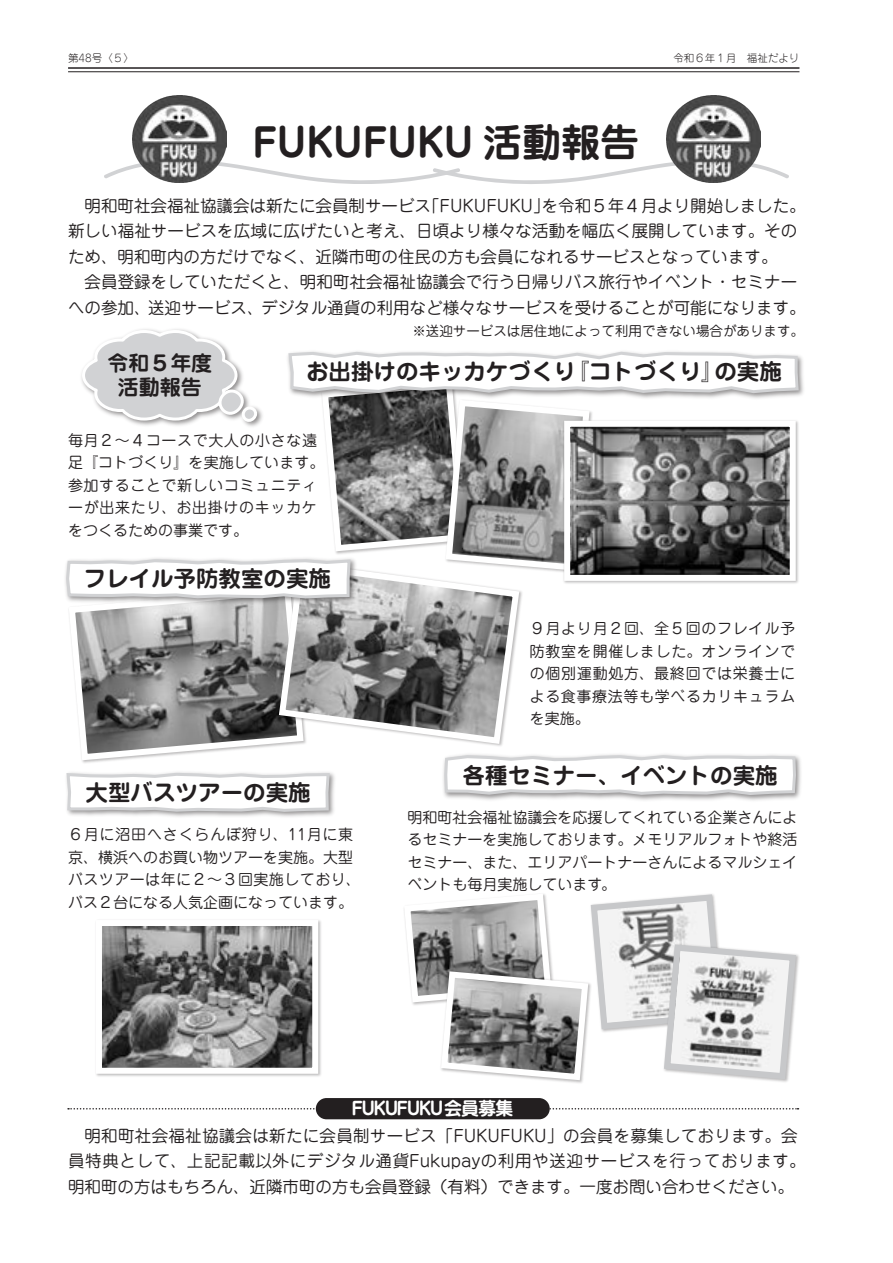
<style>
.page{position:relative;width:893px;height:1263px;background:#fff}
.page>*{position:absolute;margin:0;border:0;box-sizing:border-box;transform-origin:0 0}
.t1{font:700 39px "Jun 501 Pro";color:#231f20}
.t2{font:700 22.5px "Jun 501 Pro";color:#231f20}
.t3{font:700 21px/24px "Jun 501 Pro";color:#231f20;text-align:center}
.t4{font:700 18px "Jun 501 Pro";letter-spacing:-.065em;color:#fff}
.t5{font:16.5px/25.5px "Jun 201 Pro";color:#231f20}
.t6{font:15px/22.5px "Jun 201 Pro";letter-spacing:.03em;color:#231f20;text-align:justify}
.t7{font:15px/22.5px "Jun 201 Pro";color:#231f20}
.t8{font:13.5px "Jun 201 Pro";color:#231f20}
.t9{font:300 10.5px "Jun 101 Pro";color:#231f20}
</style>
<div class="page">
<hr style="left:68px;top:67px;width:731px;height:2px;background:#231f20">
<hr style="left:68px;top:71px;width:731px;height:1px;background:#231f20">
<img style="left:96px;top:920px;width:225px;height:157px">
<img style="left:103px;top:927px;width:208px;height:140px">
<div style="left:96px;top:920px;width:222px;height:154px;border:6px solid #fff"></div>
<svg style="left:404px;top:894px;width:395px;height:189px"></svg>
<svg style="left:104px;top:163px;width:685px;height:21px"></svg>
<img style="left:132px;top:95px;width:94px;height:88px">
<img style="left:667px;top:95px;width:94px;height:88px">
<svg style="left:68px;top:1108px;width:730px;height:1px"></svg>
<div style="left:316px;top:1098px;width:234px;height:21px;background:#231f20;border-radius:11px"></div>
<svg style="left:65px;top:329px;width:735px;height:484px"></svg>
<p class="t9" style="left:68px;top:49px;width:67px">第48号〈５〉</p>
<p class="t9" style="left:673px;top:49px;width:127px">令和６年１月　福祉だより</p>
<h1 class="t1" style="left:252px;top:111px;width:388px">FUKUFUKU 活動報告</h1>
<p class="t5" style="left:68px;top:191px;width:739px">　明和町社会福祉協議会は新たに会員制サービス「FUKUFUKU」を令和５年４月より開始しました。新しい福祉サービスを広域に広げたいと考え、日頃より様々な活動を幅広く展開しています。そのため、明和町内の方だけでなく、近隣市町の住民の方も会員になれるサービスとなっています。<br>　会員登録をしていただくと、明和町社会福祉協議会で行う日帰りバス旅行やイベント・セミナーへの参加、送迎サービス、デジタル通貨の利用など様々なサービスを受けることが可能になります。</p>
<p class="t3" style="left:107px;top:349px;width:107px">令和５年度活動報告</p>
<p class="t8" style="left:412px;top:321px;width:393px">※送迎サービスは居住地によって利用できない場合があります。</p>
<h2 class="t2" style="left:306px;top:354px;width:477px">お出掛けのキッカケづくり『コトづくり』の実施</h2>
<p class="t6" style="left:68px;top:427px;width:258px;text-align:left">毎月２～４コースで大人の小さな遠足『コトづくり』を実施しています。参加することで新しいコミュニティーが出来たり、お出掛けのキッカケをつくるための事業です。</p>
<h2 class="t2" style="left:84px;top:561px;width:249px">フレイル予防教室の実施</h2>
<h2 class="t2" style="left:86px;top:774px;width:226px">大型バスツアーの実施</h2>
<p class="t7" style="left:68px;top:822px;width:294px">６月に沼田へさくらんぼ狩り、11月に東京、横浜へのお買い物ツアーを実施。大型バスツアーは年に２～３回実施しており、バス２台になる人気企画になっています。</p>
<p class="t6" style="left:530px;top:615px;width:267px">９月より月２回、全５回のフレイル予防教室を開催しました。オンラインでの個別運動処方、最終回では栄養士による食事療法等も学べるカリキュラムを実施。</p>
<h2 class="t2" style="left:463px;top:757px;width:317px">各種セミナー、イベントの実施</h2>
<p class="t6" style="left:407px;top:804px;width:392px">明和町社会福祉協議会を応援してくれている企業さんによるセミナーを実施しております。メモリアルフォトや終活セミナー、また、エリアパートナーさんによるマルシェイベントも毎月実施しています。</p>
<p class="t4" style="left:351px;top:1094px;width:163px">FUKUFUKU会員募集</p>
<p class="t5" style="left:68px;top:1121px;width:739px">　明和町社会福祉協議会は新たに会員制サービス「FUKUFUKU」の会員を募集しております。会員特典として、上記記載以外にデジタル通貨Fukupayの利用や送迎サービスを行っております。明和町の方はもちろん、近隣市町の方も会員登録（有料）できます。一度お問い合わせください。</p>
</div>
